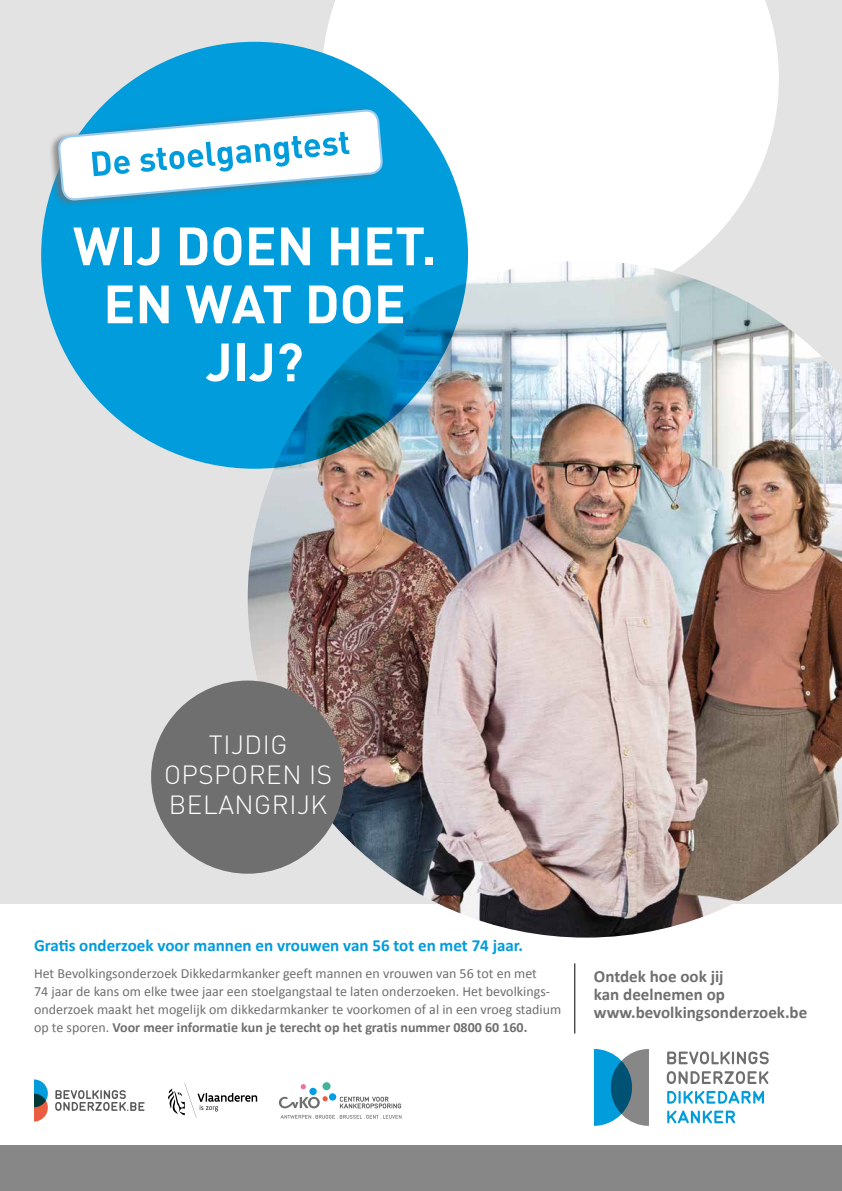
<style>
.page{position:relative;width:842px;height:1191px;background:#fff}
.page>*{position:absolute;margin:0;border:0;box-sizing:border-box;transform-origin:0 0}
.t1{font:700 53px/58px "DIN";color:#fff;text-align:center}
.t2{font:300 26px/30px "DIN";letter-spacing:.02em;color:#fff;text-align:center}
.t3{font:700 17px/18px "Calibri";color:#706f6f}
.t4{font:700 17px "Calibri";color:#009cdc}
.t5{font:14px/18px "Calibri";color:#706f6f}
.s1{font-weight:700}
</style>
<div class="page">
<div style="left:0;top:0;width:842px;height:903px;background:#e3e3e3"></div>
<div style="left:0;top:1145px;width:842px;height:46px;background:#878787"></div>
<div style="left:322px;top:0;width:457px;height:261px;background:#fff"></div>
<img style="left:248px;top:261px;width:594px;height:676px">
<svg style="left:281px;top:1114px;width:120px;height:4px"></svg>
<svg style="left:309px;top:1087px;width:8px;height:8px"></svg>
<svg style="left:301px;top:1084px;width:5px;height:5px"></svg>
<div style="left:322px;top:1082px;width:9px;height:8px;background:#3fb498;border-radius:50%"></div>
<div style="left:329px;top:1093px;width:7px;height:7px;background:#009fe3;border-radius:50%"></div>
<svg style="left:340px;top:1096px;width:61px;height:12px"></svg>
<svg style="left:279px;top:1096px;width:49px;height:12px"></svg>
<svg style="left:168px;top:1083px;width:89px;height:34px"></svg>
<svg style="left:34px;top:1079px;width:14px;height:42px"></svg>
<svg style="left:55px;top:1090px;width:90px;height:21px"></svg>
<svg style="left:594px;top:1049px;width:55px;height:76px;background:#478fac"></svg>
<svg style="left:667px;top:1071px;width:101px;height:13px"></svg>
<svg style="left:667px;top:1051px;width:102px;height:13px"></svg>
<svg style="left:667px;top:1110px;width:68px;height:13px"></svg>
<svg style="left:667px;top:1090px;width:97px;height:13px"></svg>
<hr style="left:574px;top:963px;width:1px;height:70px;background:#000">
<div style="left:151px;top:680px;width:193px;height:193px;background:#706f6f;border-radius:50%"></div>
<div style="left:41px;top:42px;width:427px;height:427px;background:#009cdc;border-radius:50%"></div>
<div style="left:49px;top:106px;width:335px;height:101px;background:#706f6f;opacity:.75"></div>
<svg style="left:58px;top:200px;width:325px;height:7px"></svg>
<svg style="left:58px;top:110px;width:325px;height:90px"></svg>
<h1 class="t1" style="left:73px;top:215px;width:365px">WIJ DOEN HET.<br>EN WAT DOE<br>JIJ?</h1>
<h2 class="t2" style="left:164px;top:730px;width:170px">TIJDIG<br>OPSPOREN IS<br>BELANGRIJK</h2>
<p class="t4" style="left:34px;top:935px;width:490px">Gratis onderzoek voor mannen en vrouwen van 56 tot en met 74 jaar.</p>
<p class="t5" style="left:34px;top:964px;width:529px">Het Bevolkingsonderzoek Dikkedarmkanker geeft mannen en vrouwen van 56 tot en met<br>74 jaar de kans om elke twee jaar een stoelgangstaal te laten onderzoeken. Het bevolkings&shy;onderzoek maakt het mogelijk om dikkedarmkanker te voorkomen of al in een vroeg stadium op te sporen. <span class="s1">Voor meer informatie kun je terecht op het gratis nummer 0800 60 160.</span></p>
<p class="t3" style="left:594px;top:967px;width:215px">Ontdek hoe ook jij<br>kan deelnemen op www.bevolkingsonderzoek.be</p>
</div>
